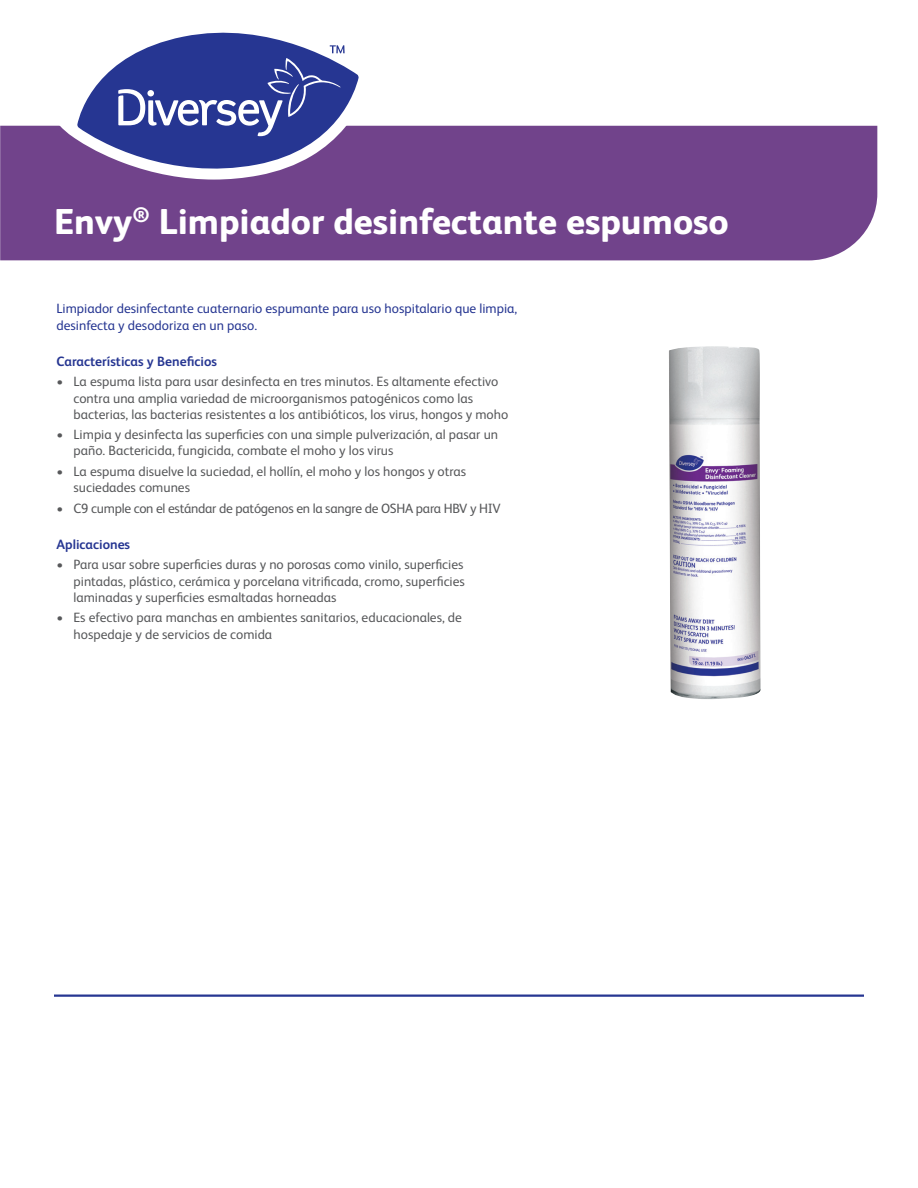
<style>
.page{position:relative;width:918px;height:1188px;background:#fff}
.page>*{position:absolute;margin:0;border:0;box-sizing:border-box;transform-origin:0 0}
.t1{font:800 36px "FS Albert Pro";color:#fff}
.t2{font:13.5px/16.2px "FS Albert Pro";color:#57585a}
.t3{font:13.5px/16.2px "FS Albert Pro";color:#263692}
.t4{font:13.5px "FS Albert Pro";letter-spacing:-.02em;color:#57585a}
.t5{font:700 13.5px "FS Albert Pro";color:#263692}
</style>
<div class="page">
<div style="left:0;top:126px;width:877px;height:134px;background:#71438b"></div>
<hr style="left:54px;top:995px;width:810px;height:2px;background:#263692">
<img style="left:669px;top:346px;width:92px;height:353px">
<svg style="left:57px;top:125px;width:317px;height:55px;background:#7c5294"></svg>
<svg style="left:77px;top:32px;width:282px;height:149px"></svg>
<svg style="left:118px;top:45px;width:227px;height:91px;background:#4b58a4"></svg>
<h1 class="t1" style="left:54px;top:193px;width:676px">Envy<sup>®</sup> Limpiador desinfectante espumoso</h1>
<p class="t3" style="left:57px;top:300px;width:462px">Limpiador desinfectante cuaternario espumante para uso hospitalario que limpia, desinfecta y desodoriza en un paso.</p>
<p class="t5" style="left:57px;top:352px;width:162px">Características y Beneficios</p>
<p class="t2" style="left:74px;top:373px;width:436px;text-indent:-17px">• La espuma lista para usar desinfecta en tres minutos. Es altamente efectivo contra una amplia variedad de microorganismos patogénicos como las bacterias, las bacterias resistentes a los antibióticos, los virus, hongos y moho</p>
<p class="t2" style="left:74px;top:426px;width:426px;text-indent:-17px">• Limpia y desinfecta las superficies con una simple pulverización, al pasar un paño. Bactericida, fungicida, combate el moho y los virus</p>
<p class="t2" style="left:74px;top:462px;width:394px;text-indent:-17px">• La espuma disuelve la suciedad, el hollín, el moho y los hongos y otras suciedades comunes</p>
<p class="t4" style="left:57px;top:498px;width:446px">• C9 cumple con el estándar de patógenos en la sangre de OSHA para HBV y HIV</p>
<p class="t5" style="left:57px;top:535px;width:75px">Aplicaciones</p>
<p class="t2" style="left:74px;top:556px;width:393px;text-align:justify;text-indent:-17px">• Para usar sobre superficies duras y no porosas como vinilo, superficies pintadas, plástico, cerámica y porcelana vitrificada, cromo, superficies laminadas y superficies esmaltadas horneadas</p>
<p class="t2" style="left:74px;top:609px;width:390px;text-indent:-17px">• Es efectivo para manchas en ambientes sanitarios, educacionales, de hospedaje y de servicios de comida</p>
</div>
